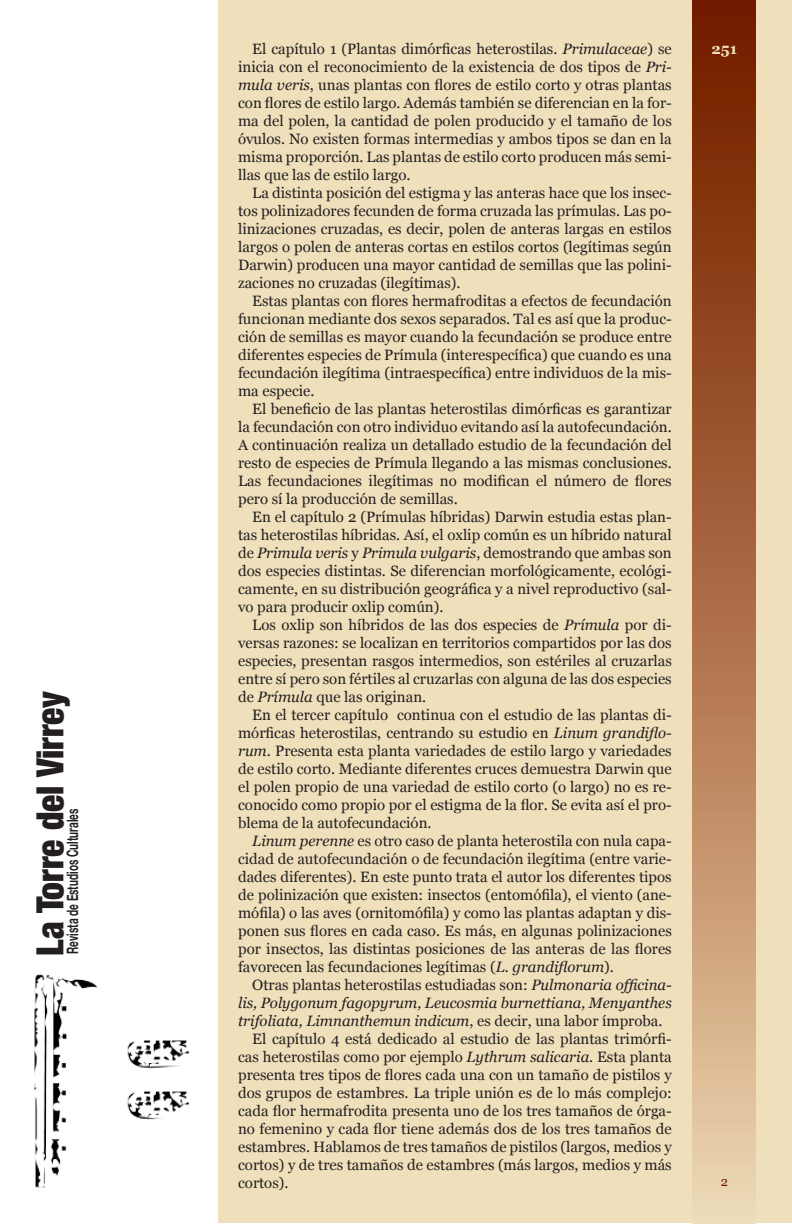
<style>
.page{position:relative;width:792px;height:1224px;background:#fff}
.page>*{position:absolute;margin:0;border:0;box-sizing:border-box;transform-origin:0 0}
.t1{font:900 condensed 37.5px "Helvetica Neue";color:#231f20;scale:.95 1}
.t2{font:700 15.8px "Helvetica Neue";color:#231f20;scale:.63 1}
.t3{font:15px/18px "Georgia";color:#231f20;text-align:justify}
.t4{font:italic 15px/18px "Georgia";color:#231f20;text-align:justify}
.t5{font:700 15px "Georgia";color:#efdfbb}
.s1{font-style:italic}
.s2{font-style:normal}
</style>
<div class="page">
<div style="left:218px;top:0;width:574px;height:1224px;background:#efdfbb"></div>
<div style="left:693px;top:0;width:63px;height:1224px;background:linear-gradient(to bottom,#6f1300,#edd1ab)"></div>
<img style="left:34px;top:974px;width:156px;height:214px">
<p class="t1" style="left:27px;top:956px;width:280px;rotate:-90deg">La Torre del Virrey</p>
<p class="t2" style="left:63px;top:954px;width:232px;rotate:-90deg">Revista de Estudios Culturales</p>
<p class="t3" style="left:238px;top:40px;width:435px;text-indent:14px">El capítulo 1 (Plantas dimórficas heterostilas. <span class="s1">Primulaceae</span>) se inicia con el reconocimiento de la existencia de dos tipos de <span class="s1">Pri&shy;mula veris</span>, unas plantas con flores de estilo corto y otras plantas con flores de estilo largo. Además también se diferencian en la for&shy;ma del polen, la cantidad de polen producido y el tamaño de los óvulos. No existen formas intermedias y ambos tipos se dan en la misma proporción. Las plantas de estilo corto producen más semi&shy;llas que las de estilo largo.</p>
<p class="t3" style="left:238px;top:184px;width:435px;text-indent:14px">La distinta posición del estigma y las anteras hace que los insec&shy;tos polinizadores fecunden de forma cruzada las prímulas. Las po&shy;linizaciones cruzadas, es decir, polen de anteras largas en estilos largos o polen de anteras cortas en estilos cortos (legítimas según Darwin) producen una mayor cantidad de semillas que las polini&shy;zaciones no cruzadas (ilegítimas).</p>
<p class="t3" style="left:238px;top:292px;width:435px;text-indent:14px">Estas plantas con flores hermafroditas a efectos de fecundación funcionan mediante dos sexos separados. Tal es así que la produc&shy;ción de semillas es mayor cuando la fecundación se produce entre diferentes especies de Prímula (interespecífica) que cuando es una fecundación ilegítima (intraespecífica) entre individuos de la mis&shy;ma especie.</p>
<p class="t3" style="left:238px;top:400px;width:435px;text-indent:14px">El beneficio de las plantas heterostilas dimórficas es garantizar la fecundación con otro individuo evitando así la autofecundación.<br>A continuación realiza un detallado estudio de la fecundación del resto de especies de Prímula llegando a las mismas conclusiones.<br>Las fecundaciones ilegítimas no modifican el número de flores pero sí la producción de semillas.</p>
<p class="t3" style="left:238px;top:508px;width:435px;text-indent:14px">En el capítulo 2 (Prímulas híbridas) Darwin estudia estas plan&shy;tas heterostilas híbridas. Así, el oxlip común es un híbrido natural de <span class="s1">Primula veris</span> y <span class="s1">Primula vulgaris</span>, demostrando que ambas son dos especies distintas. Se diferencian morfológicamente, ecológi&shy;camente, en su distribución geográfica y a nivel reproductivo (sal&shy;vo para producir oxlip común).</p>
<p class="t3" style="left:238px;top:616px;width:435px;text-indent:14px">Los oxlip son híbridos de las dos especies de <span class="s1">Prímula</span> por di&shy;versas razones: se localizan en territorios compartidos por las dos especies, presentan rasgos intermedios, son estériles al cruzarlas entre sí pero son fértiles al cruzarlas con alguna de las dos especies de <span class="s1">Prímula</span> que las originan.</p>
<p class="t3" style="left:238px;top:706px;width:435px;text-indent:14px">En el tercer capítulo continua con el estudio de las plantas di&shy;mórficas heterostilas, centrando su estudio en <span class="s1">Linum grandiflo&shy;rum</span>. Presenta esta planta variedades de estilo largo y variedades de estilo corto. Mediante diferentes cruces demuestra Darwin que el polen propio de una variedad de estilo corto (o largo) no es re&shy;conocido como propio por el estigma de la flor. Se evita así el pro&shy;blema de la autofecundación.</p>
<p class="t3" style="left:238px;top:832px;width:435px;text-indent:14px"><span class="s1">Linum perenne</span> es otro caso de planta heterostila con nula capa&shy;cidad de autofecundación o de fecundación ilegítima (entre varie&shy;dades diferentes). En este punto trata el autor los diferentes tipos de polinización que existen: insectos (entomófila), el viento (ane&shy;mófila) o las aves (ornitomófila) y como las plantas adaptan y dis&shy;ponen sus flores en cada caso. Es más, en algunas polinizaciones por insectos, las distintas posiciones de las anteras de las flores favorecen las fecundaciones legítimas (<span class="s1">L. grandiflorum</span>).</p>
<p class="t4" style="left:238px;top:976px;width:435px;text-indent:14px"><span class="s2">Otras plantas heterostilas estudiadas son:</span> Pulmonaria officina&shy;lis, Polygonum fagopyrum, Leucosmia burnettiana, Menyanthes trifoliata, Limnanthemun indicum<span class="s2">, es decir, una labor ímproba.</span></p>
<p class="t3" style="left:238px;top:1030px;width:435px;text-indent:14px">El capítulo 4 está dedicado al estudio de las plantas trimórfi&shy;cas heterostilas como por ejemplo <span class="s1">Lythrum salicaria</span>. Esta planta presenta tres tipos de flores cada una con un tamaño de pistilos y dos grupos de estambres. La triple unión es de lo más complejo: cada flor hermafrodita presenta uno de los tres tamaños de órga&shy;no femenino y cada flor tiene además dos de los tres tamaños de estambres. Hablamos de tres tamaños de pistilos (largos, medios y cortos) y de tres tamaños de estambres (más largos, medios y más cortos).</p>
<p class="t5" style="left:711px;top:40px;width:27px">251</p>
</div>
